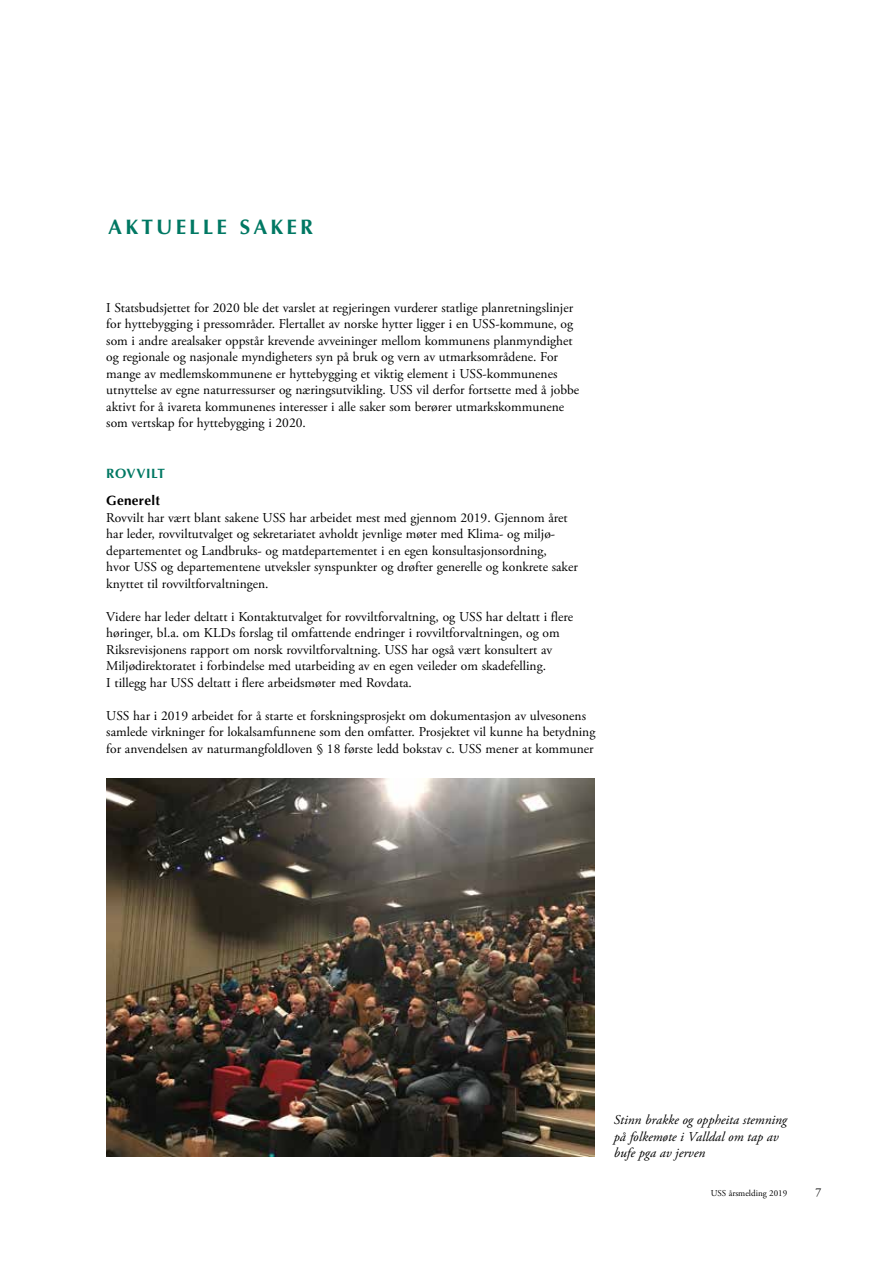
<style>
.page{position:relative;width:893px;height:1263px;background:#fff}
.page>*{position:absolute;margin:0;border:0;box-sizing:border-box;transform-origin:0 0}
.t1{font:700 21px "Optima";letter-spacing:.15em;color:#007863}
.t2{font:13.5px/16.5px "Adobe Garamond Pro";color:#000}
.t3{font:italic 13.5px/16.2px "Adobe Garamond Pro";color:#000}
.t4{font:700 13.5px "Optima";letter-spacing:.02em;color:#000}
.t5{font:700 13.5px "Optima";letter-spacing:.05em;color:#007863}
.t6{font:12px "Adobe Garamond Pro";color:#000}
.t7{font:9px "Adobe Garamond Pro";color:#000}
</style>
<div class="page">
<img style="left:106px;top:778px;width:489px;height:378px">
<h1 class="t1" style="left:108px;top:215px;width:206px">AKTUELLE SAKER</h1>
<p class="t2" style="left:106px;top:300px;width:474px">I Statsbudsjettet for 2020 ble det varslet at regjeringen vurderer statlige planretningslinjer for hyttebygging i pressområder. Flertallet av norske hytter ligger i en USS-kommune, og som i andre arealsaker oppstår krevende avveininger mellom kommunens planmyndighet og regionale og nasjonale myndigheters syn på bruk og vern av utmarksområdene. For mange av medlemskommunene er hyttebygging et viktig element i USS-kommunenes utnyttelse av egne naturressurser og næringsutvikling. USS vil derfor fortsette med å jobbe aktivt for å ivareta kommunenes interesser i alle saker som berører utmarkskommunene som vertskap for hyttebygging i 2020.</p>
<p class="t5" style="left:106px;top:466px;width:60px">ROVVILT</p>
<p class="t4" style="left:106px;top:493px;width:55px">Generelt</p>
<p class="t2" style="left:106px;top:510px;width:473px">Rovvilt har vært blant sakene USS har arbeidet mest med gjennom 2019. Gjennom året har leder, rovviltutvalget og sekretariatet avholdt jevnlige møter med Klima- og miljø&shy;departementet og Landbruks- og matdepartementet i en egen konsultasjonsordning,<br>hvor USS og departementene utveksler synspunkter og drøfter generelle og konkrete saker knyttet til rovviltforvaltningen.</p>
<p class="t2" style="left:106px;top:609px;width:468px">Videre har leder deltatt i Kontaktutvalget for rovviltforvaltning, og USS har deltatt i flere høringer, bl.a. om KLDs forslag til omfattende endringer i rovviltforvaltningen, og om Riksrevisjonens rapport om norsk rovviltforvaltning. USS har også vært konsultert av Miljødirektoratet i forbindelse med utarbeiding av en egen veileder om skadefelling.<br>I tillegg har USS deltatt i flere arbeidsmøter med Rovdata.</p>
<p class="t2" style="left:106px;top:708px;width:491px">USS har i 2019 arbeidet for å starte et forskningsprosjekt om dokumentasjon av ulvesonens samlede virkninger for lokalsamfunnene som den omfatter. Prosjektet vil kunne ha betydning for anvendelsen av naturmangfoldloven § 18 første ledd bokstav c. USS mener at kommuner</p>
<p class="t3" style="left:614px;top:1112px;width:175px">Stinn brakke og oppheita stemning på folkemøte i Valldal om tap av bufe pga av jerven</p>
<p class="t7" style="left:711px;top:1188px;width:78px">USS årsmelding 2019</p>
<p class="t6" style="left:815px;top:1185px;width:7px">7</p>
</div>
